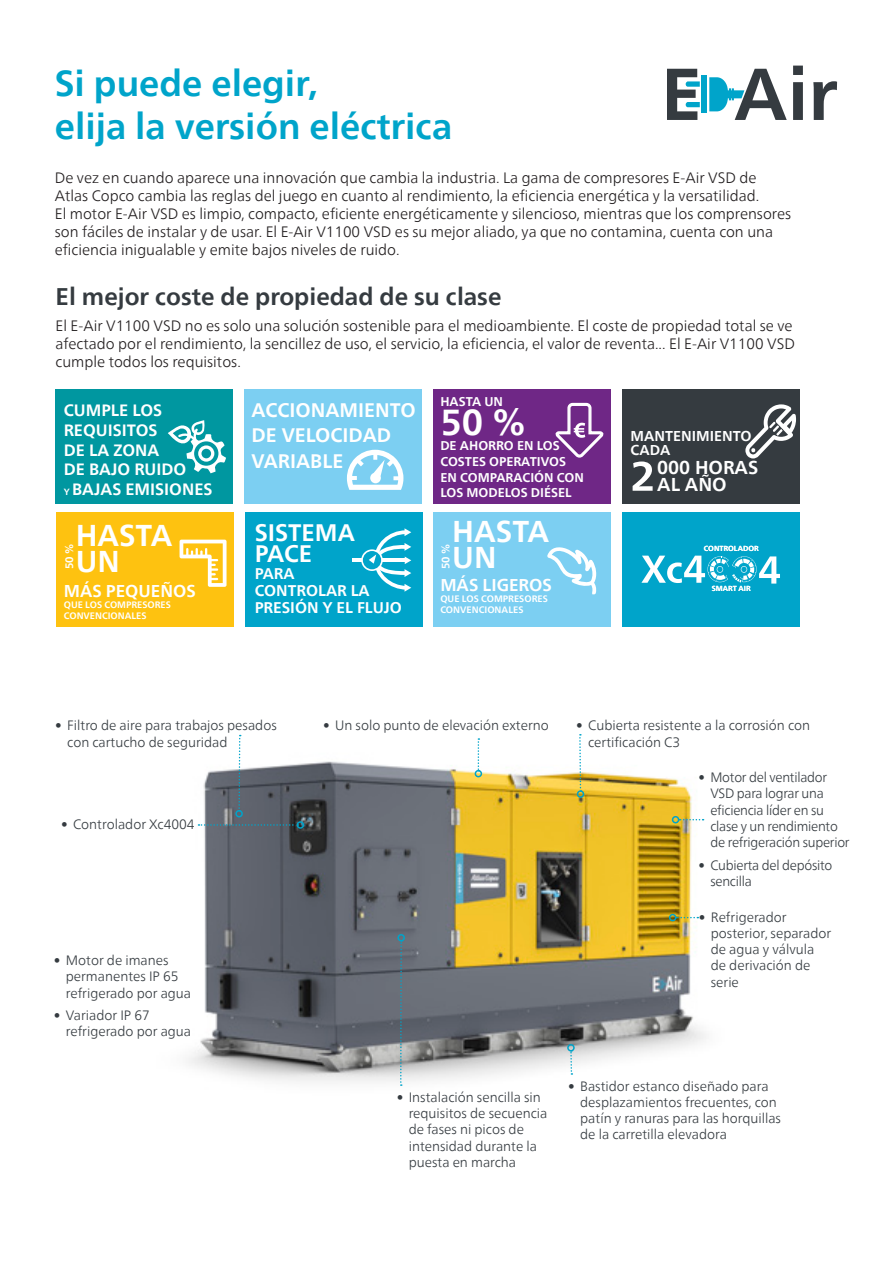
<style>
.page{position:relative;width:893px;height:1263px;background:#fff}
.page>*{position:absolute;margin:0;border:0;box-sizing:border-box;transform-origin:0 0}
.t1{font:700 36px/43.2px "Neue Frutiger World";color:#00a4ca}
.t2{font:700 36px "Neue Frutiger World";color:#fff}
.t3{font:700 30px "Neue Frutiger World";color:#fff}
.t4{font:700 24px "Neue Frutiger World";color:#353b40}
.t5{font:700 23.85px/20.1px "Neue Frutiger World";color:#fff}
.t6{font:700 19.5px/25.5px "Neue Frutiger World";color:#fff}
.t7{font:700 18.6px/17px "Neue Frutiger World";color:#fff}
.t8{font:700 17.1px "Neue Frutiger World";color:#fff}
.t9{font:700 16.35px/19.6px "Neue Frutiger World";color:#fff}
.t10{font:700 15.45px/17.1px "Neue Frutiger World";color:#fff}
.t11{font:300 15px/18px "Neue Frutiger World";color:#231f20}
.t12{font:700 14.25px/14.2px "Neue Frutiger World";color:#fff}
.t13{font:300 13.5px/16.2px "Neue Frutiger World";color:#353b40}
.t14{font:300 13.5px/16.2px "Neue Frutiger World";letter-spacing:-.02em;color:#353b40}
.t15{font:700 12.6px/15.6px "Neue Frutiger World";color:#fff}
.t16{font:700 10.8px "Neue Frutiger World";color:#fff}
.t17{font:700 9.3px/11.1px "Neue Frutiger World";color:#fff}
.t18{font:700 7.35px "Neue Frutiger World";color:#fff}
.s1{font-size:9px}
</style>
<div class="page">
<div style="left:244px;top:390px;width:178px;height:114px;background:#7ccff2"></div>
<svg style="left:347px;top:450px;width:56px;height:40px"></svg>
<div style="left:245px;top:513px;width:178px;height:114px;background:#00a4ca"></div>
<hr style="left:353px;top:558px;width:52px;height:4px;background:#fff">
<svg style="left:361px;top:549px;width:22px;height:22px"></svg>
<div style="left:363px;top:551px;width:18px;height:18px;background:#00a4ca;border-radius:50%"></div>
<svg style="left:369px;top:528px;width:42px;height:64px"></svg>
<div style="left:433px;top:390px;width:178px;height:114px;background:#6f2786"></div>
<svg style="left:555px;top:402px;width:49px;height:56px"></svg>
<div style="left:56px;top:513px;width:178px;height:114px;background:#fec210"></div>
<svg style="left:180px;top:540px;width:47px;height:47px"></svg>
<div style="left:433px;top:513px;width:178px;height:114px;background:#7ccff2"></div>
<svg style="left:547px;top:547px;width:50px;height:47px"></svg>
<div style="left:56px;top:390px;width:177px;height:114px;background:#0097a0"></div>
<svg style="left:168px;top:420px;width:58px;height:53px"></svg>
<div style="left:702px;top:76px;width:5px;height:37px;background:#00a4ca"></div>
<svg style="left:667px;top:69px;width:33px;height:51px"></svg>
<svg style="left:709px;top:66px;width:128px;height:54px"></svg>
<div style="left:622px;top:390px;width:178px;height:114px;background:#353b40"></div>
<svg style="left:633px;top:461px;width:20px;height:30px"></svg>
<svg style="left:745px;top:404px;width:51px;height:54px"></svg>
<div style="left:622px;top:513px;width:178px;height:114px;background:#00a4ca"></div>
<svg style="left:641px;top:555px;width:139px;height:29px"></svg>
<img style="left:188px;top:734px;width:518px;height:352px">
<svg style="left:478px;top:738px;width:1px;height:32px"></svg>
<div style="left:475px;top:770px;width:7px;height:7px;border:2px solid #00a4ca;border-radius:50%"></div>
<svg style="left:578px;top:734px;width:4px;height:57px"></svg>
<div style="left:577px;top:790px;width:7px;height:8px;border:2px solid #00a4ca;border-radius:50%"></div>
<svg style="left:679px;top:819px;width:25px;height:1px"></svg>
<div style="left:672px;top:816px;width:7px;height:7px;border:2px solid #00a4ca;border-radius:50%"></div>
<svg style="left:676px;top:917px;width:22px;height:1px"></svg>
<div style="left:669px;top:914px;width:7px;height:7px;border:2px solid #00a4ca;border-radius:50%"></div>
<svg style="left:570px;top:1051px;width:2px;height:24px"></svg>
<div style="left:567px;top:1044px;width:8px;height:7px;border:2px solid #00a4ca;border-radius:50%"></div>
<svg style="left:400px;top:941px;width:2px;height:145px"></svg>
<div style="left:397px;top:934px;width:8px;height:7px;border:2px solid #00a4ca;border-radius:50%"></div>
<svg style="left:198px;top:824px;width:99px;height:2px"></svg>
<div style="left:297px;top:821px;width:7px;height:8px;border:2px solid #00a4ca;border-radius:50%"></div>
<svg style="left:238px;top:735px;width:3px;height:75px"></svg>
<div style="left:235px;top:810px;width:8px;height:7px;border:2px solid #00a4ca;border-radius:50%"></div>
<h1 class="t1" style="left:55px;top:61px;width:399px">Si puede elegir,<br>elija la versión eléctrica</h1>
<p class="t11" style="left:55px;top:168px;width:738px">De vez en cuando aparece una innovación que cambia la industria. La gama de compresores E-Air VSD de Atlas Copco cambia las reglas del juego en cuanto al rendimiento, la eficiencia energética y la versatilidad.<br>El motor E-Air VSD es limpio, compacto, eficiente energéticamente y silencioso, mientras que los comprensores son fáciles de instalar y de usar. El E-Air V1100 VSD es su mejor aliado, ya que no contamina, cuenta con una eficiencia inigualable y emite bajos niveles de ruido.</p>
<h3 class="t4" style="left:56px;top:275px;width:447px">El mejor coste de propiedad de su clase</h3>
<p class="t11" style="left:56px;top:317px;width:741px">El E-Air V1100 VSD no es solo una solución sostenible para el medioambiente. El coste de propiedad total se ve afectado por el rendimiento, la sencillez de uso, el servicio, la eficiencia, el valor de reventa... El E-Air V1100 VSD cumple todos los requisitos.</p>
<p class="t9" style="left:64px;top:401px;width:150px">CUMPLE LOS<br>REQUISITOS<br>DE LA ZONA<br>DE BAJO RUIDO<br><span class="s1">Y</span> BAJAS EMISIONES</p>
<h3 class="t6" style="left:251px;top:397px;width:166px">ACCIONAMIENTO<br>DE VELOCIDAD<br>VARIABLE</h3>
<p class="t15" style="left:440px;top:394px;width:64px">HASTA UN</p>
<h1 class="t2" style="left:440px;top:390px;width:87px">50 %</h1>
<p class="t15" style="left:440px;top:438px;width:145px">DE AHORRO EN LOS<br>COSTES OPERATIVOS<br>EN COMPARACIÓN CON<br>LOS MODELOS DIÉSEL</p>
<h2 class="t3" style="left:76px;top:509px;width:98px">HASTA</h2>
<p class="t16" style="left:60px;top:569px;width:27px;rotate:-90deg">50 %</p>
<h2 class="t3" style="left:76px;top:535px;width:46px">UN</h2>
<p class="t8" style="left:64px;top:576px;width:133px">MÁS PEQUEÑOS</p>
<p class="t17" style="left:64px;top:599px;width:108px">QUE LOS COMPRESORES<br>CONVENCIONALES</p>
<h3 class="t5" style="left:255px;top:523px;width:102px">SISTEMA<br>PACE</h3>
<p class="t10" style="left:255px;top:564px;width:149px">PARA<br>CONTROLAR LA<br>PRESIÓN Y EL FLUJO</p>
<h2 class="t3" style="left:452px;top:505px;width:99px">HASTA</h2>
<p class="t16" style="left:436px;top:569px;width:27px;rotate:-90deg">50 %</p>
<h2 class="t3" style="left:452px;top:531px;width:46px">UN</h2>
<p class="t8" style="left:440px;top:569px;width:113px">MÁS LIGEROS</p>
<p class="t17" style="left:440px;top:593px;width:109px">QUE LOS COMPRESORES<br>CONVENCIONALES</p>
<p class="t12" style="left:631px;top:428px;width:123px">MANTENIMIENTO<br>CADA</p>
<p class="t7" style="left:657px;top:459px;width:103px">000 HORAS<br>AL AÑO</p>
<p class="t18" style="left:704px;top:542px;width:56px">CONTROLADOR</p>
<p class="t18" style="left:712px;top:582px;width:40px">SMART AIR</p>
<p class="t13" style="left:67px;top:718px;width:211px;text-indent:-12px">• Filtro de aire para trabajos pesados con cartucho de seguridad</p>
<p class="t13" style="left:61px;top:816px;width:135px">• Controlador Xc4004</p>
<p class="t13" style="left:66px;top:952px;width:127px;text-indent:-12px">• Motor de imanes permanentes IP 65 refrigerado por agua</p>
<p class="t13" style="left:66px;top:1007px;width:127px;text-indent:-12px">• Variador IP 67 refrigerado por agua</p>
<p class="t13" style="left:323px;top:718px;width:227px">• Un solo punto de elevación externo</p>
<p class="t13" style="left:588px;top:718px;width:223px;text-indent:-12px">• Cubierta resistente a la corrosión con certificación C3</p>
<p class="t14" style="left:710px;top:769px;width:141px;text-indent:-12px">• Motor del ventilador<br>VSD para lograr una eficiencia líder en su clase y un rendimiento de refrigeración superior</p>
<p class="t14" style="left:710px;top:857px;width:123px;text-indent:-12px">• Cubierta del depósito sencilla</p>
<p class="t13" style="left:711px;top:909px;width:122px;text-indent:-12px">• Refrigerador posterior, separador de agua y válvula de derivación de serie</p>
<p class="t13" style="left:409px;top:1089px;width:140px;text-indent:-12px">• Instalación sencilla sin requisitos de secuencia de fases ni picos de intensidad durante la puesta en marcha</p>
<p class="t13" style="left:580px;top:1078px;width:202px;text-indent:-12px">• Bastidor estanco diseñado para desplazamientos frecuentes, con patín y ranuras para las horquillas de la carretilla elevadora</p>
</div>
